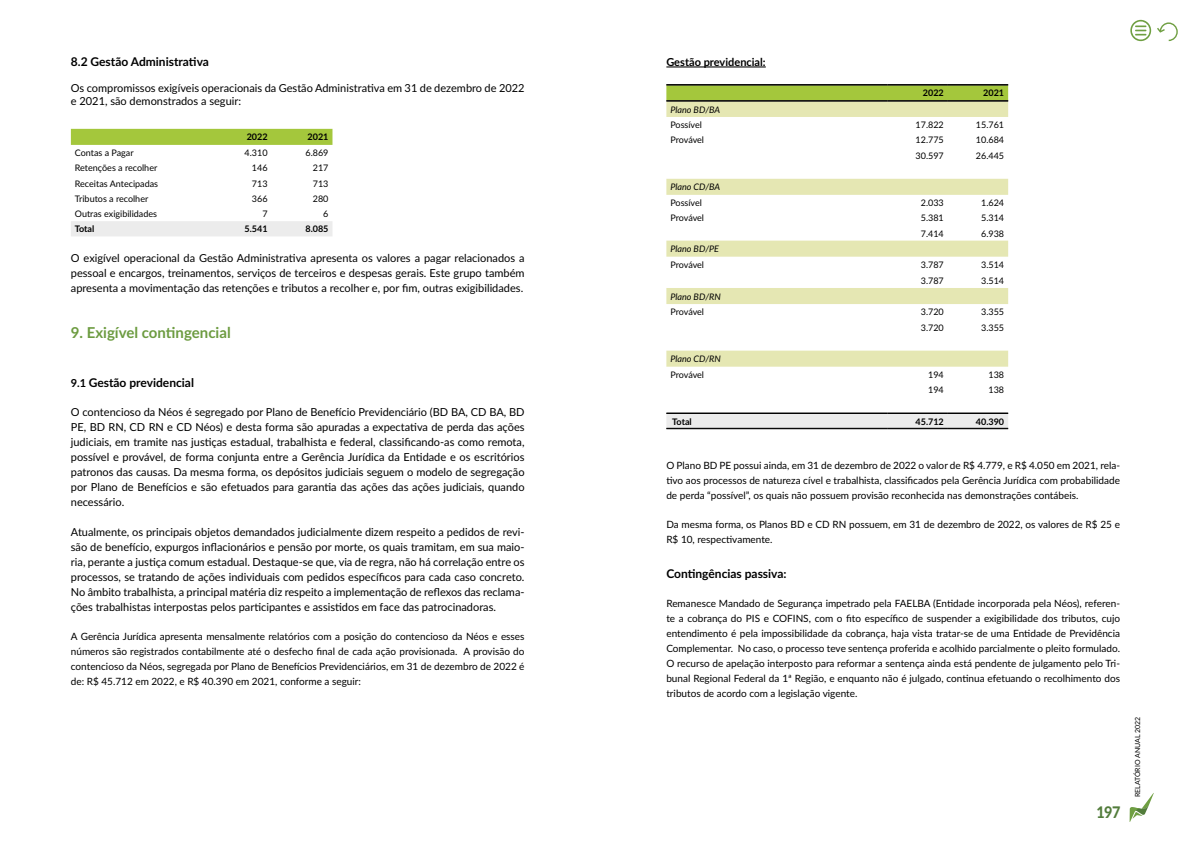
<style>
.page{position:relative;width:1191px;height:851px;background:#fff}
.page>*{position:absolute;margin:0;border:0;box-sizing:border-box;transform-origin:0 0}
.t1{font:800 16px "Lato";color:#527c3b;scale:.9 1}
.t2{font:700 15px "Lato";color:#6c9b40}
.t3{font:700 12px "Lato";color:#000}
.t4{font:11px/15px "Lato";color:#000;text-align:justify}
.t5{font:700 11px "Lato";color:#000}
.t6{font:10px/15px "Lato";color:#000;text-align:justify}
.t7{font:9px "Lato";color:#000}
.t8{font:italic 9px "Lato";color:#000}
.t9{font:700 9px "Lato";color:#000}
.t10{font:7px "Lato";color:#000}
.s1{font-size:11px}
</style>
<div class="page">
<svg style="left:1157px;top:22px;width:20px;height:19px"></svg>
<svg style="left:1129px;top:793px;width:24px;height:29px"></svg>
<svg style="left:1130px;top:20px;width:21px;height:21px"></svg>
<div style="left:71px;top:129px;width:261px;height:16px;background:#a4c73c"></div>
<div style="left:71px;top:221px;width:261px;height:15px;background:#ececec"></div>
<hr style="left:666px;top:66px;width:100px;height:1px;background:#000">
<div style="left:666px;top:86px;width:342px;height:14px;background:#a4c73c"></div>
<svg style="left:666px;top:102px;width:342px;height:264px"></svg>
<svg style="left:666px;top:414px;width:342px;height:14px;background:#e8e8e8"></svg>
<hr style="left:666px;top:100px;width:221px;height:1px;background:#000">
<hr style="left:666px;top:101px;width:221px;height:1px;background:#000">
<hr style="left:887px;top:100px;width:60px;height:1px;background:#000">
<hr style="left:887px;top:101px;width:60px;height:1px;background:#000">
<hr style="left:947px;top:100px;width:61px;height:1px;background:#000">
<hr style="left:947px;top:101px;width:61px;height:1px;background:#000">
<hr style="left:666px;top:84px;width:221px;height:1px;background:#000">
<hr style="left:666px;top:85px;width:221px;height:1px;background:#000">
<hr style="left:887px;top:84px;width:60px;height:1px;background:#000">
<hr style="left:887px;top:85px;width:60px;height:1px;background:#000">
<hr style="left:947px;top:84px;width:61px;height:1px;background:#000">
<hr style="left:947px;top:85px;width:61px;height:1px;background:#000">
<hr style="left:666px;top:413px;width:221px;height:1px;background:#000">
<hr style="left:887px;top:413px;width:60px;height:1px;background:#000">
<hr style="left:947px;top:413px;width:61px;height:1px;background:#000">
<hr style="left:666px;top:428px;width:221px;height:1px;background:#000">
<hr style="left:887px;top:428px;width:60px;height:1px;background:#000">
<hr style="left:947px;top:428px;width:61px;height:1px;background:#000">
<p class="t3" style="left:71px;top:53px;width:140px">8.2 Gestão Administrativa</p>
<p class="t4" style="left:71px;top:80px;width:455px;line-height:13.2px">Os compromissos exigíveis operacionais da Gestão Administrativa em 31 de dezembro de 2022 e 2021, são demonstrados a seguir:</p>
<p class="t9" style="left:247px;top:130px;width:22px">2022</p>
<p class="t9" style="left:307px;top:130px;width:22px">2021</p>
<p class="t7" style="left:75px;top:146px;width:60px">Contas a Pagar</p>
<p class="t7" style="left:245px;top:146px;width:25px">4.310</p>
<p class="t7" style="left:305px;top:146px;width:25px">6.869</p>
<p class="t7" style="left:75px;top:162px;width:84px">Retenções a recolher</p>
<p class="t7" style="left:252px;top:162px;width:17px">146</p>
<p class="t7" style="left:313px;top:162px;width:17px">217</p>
<p class="t7" style="left:75px;top:177px;width:85px">Receitas Antecipadas</p>
<p class="t7" style="left:252px;top:177px;width:17px">713</p>
<p class="t7" style="left:313px;top:177px;width:17px">713</p>
<p class="t7" style="left:75px;top:192px;width:75px">Tributos a recolher</p>
<p class="t7" style="left:252px;top:192px;width:17px">366</p>
<p class="t7" style="left:313px;top:192px;width:17px">280</p>
<p class="t7" style="left:75px;top:207px;width:84px">Outras exigibilidades</p>
<p class="t7" style="left:262px;top:207px;width:7px">7</p>
<p class="t7" style="left:323px;top:207px;width:7px">6</p>
<p class="t9" style="left:75px;top:222px;width:21px">Total</p>
<p class="t9" style="left:244px;top:222px;width:25px">5.541</p>
<p class="t9" style="left:305px;top:222px;width:25px">8.085</p>
<p class="t4" style="left:71px;top:249px;width:455px">O exigível operacional da Gestão Administrativa apresenta os valores a pagar relacionados a pessoal e encargos, treinamentos, serviços de terceiros e despesas gerais. Este grupo também apresenta a movimentação das retenções e tributos a recolher e, por fim, outras exigibilidades.</p>
<h2 class="t2" style="left:71px;top:321px;width:161px">9. Exigível contingencial</h2>
<p class="t3" style="left:71px;top:374px;width:125px"><span class="s1">9.1</span> Gestão previdencial</p>
<p class="t4" style="left:71px;top:404px;width:455px">O contencioso da Néos é segregado por Plano de Benefício Previdenciário (BD BA, CD BA, BD PE, BD RN, CD RN e CD Néos) e desta forma são apuradas a expectativa de perda das ações judiciais, em tramite nas justiças estadual, trabalhista e federal, classificando-as como remota, possível e provável, de forma conjunta entre a Gerência Jurídica da Entidade e os escritórios patronos das causas. Da mesma forma, os depósitos judiciais seguem o modelo de segregação por Plano de Benefícios e são efetuados para garantia das ações das ações judiciais, quando necessário.</p>
<p class="t4" style="left:71px;top:523px;width:455px">Atualmente, os principais objetos demandados judicialmente dizem respeito a pedidos de revi&shy;são de benefício, expurgos inflacionários e pensão por morte, os quais tramitam, em sua maio&shy;ria, perante a justiça comum estadual. Destaque-se que, via de regra, não há correlação entre os processos, se tratando de ações individuais com pedidos específicos para cada caso concreto.<br>No âmbito trabalhista, a principal matéria diz respeito a implementação de reflexos das reclama&shy;ções trabalhistas interpostas pelos participantes e assistidos em face das patrocinadoras.</p>
<p class="t6" style="left:71px;top:628px;width:455px">A Gerência Jurídica apresenta mensalmente relatórios com a posição do contencioso da Néos e esses números são registrados contabilmente até o desfecho final de cada ação provisionada. A provisão do contencioso da Néos, segregada por Plano de Benefícios Previdenciários, em 31 de dezembro de 2022 é de: R$ 45.712 em 2022, e R$ 40.390 em 2021, conforme a seguir:</p>
<p class="t5" style="left:666px;top:54px;width:101px">Gestão previdencial:</p>
<p class="t9" style="left:923px;top:87px;width:22px">2022</p>
<p class="t9" style="left:983px;top:87px;width:22px">2021</p>
<p class="t8" style="left:670px;top:103px;width:51px">Plano BD/BA</p>
<p class="t7" style="left:670px;top:118px;width:33px">Possível</p>
<p class="t7" style="left:915px;top:118px;width:30px">17.822</p>
<p class="t7" style="left:976px;top:118px;width:30px">15.761</p>
<p class="t7" style="left:670px;top:134px;width:35px">Provável</p>
<p class="t7" style="left:915px;top:134px;width:30px">12.775</p>
<p class="t7" style="left:976px;top:134px;width:30px">10.684</p>
<p class="t7" style="left:915px;top:149px;width:30px">30.597</p>
<p class="t7" style="left:976px;top:149px;width:30px">26.445</p>
<p class="t8" style="left:670px;top:181px;width:51px">Plano CD/BA</p>
<p class="t7" style="left:670px;top:196px;width:33px">Possível</p>
<p class="t7" style="left:920px;top:196px;width:25px">2.033</p>
<p class="t7" style="left:981px;top:196px;width:25px">1.624</p>
<p class="t7" style="left:670px;top:211px;width:35px">Provável</p>
<p class="t7" style="left:920px;top:211px;width:25px">5.381</p>
<p class="t7" style="left:981px;top:211px;width:25px">5.314</p>
<p class="t7" style="left:920px;top:227px;width:25px">7.414</p>
<p class="t7" style="left:981px;top:227px;width:25px">6.938</p>
<p class="t8" style="left:670px;top:242px;width:50px">Plano BD/PE</p>
<p class="t7" style="left:670px;top:258px;width:35px">Provável</p>
<p class="t7" style="left:920px;top:258px;width:25px">3.787</p>
<p class="t7" style="left:981px;top:258px;width:25px">3.514</p>
<p class="t7" style="left:920px;top:274px;width:25px">3.787</p>
<p class="t7" style="left:981px;top:274px;width:25px">3.514</p>
<p class="t8" style="left:670px;top:290px;width:52px">Plano BD/RN</p>
<p class="t7" style="left:670px;top:305px;width:35px">Provável</p>
<p class="t7" style="left:920px;top:305px;width:25px">3.720</p>
<p class="t7" style="left:981px;top:305px;width:25px">3.355</p>
<p class="t7" style="left:920px;top:321px;width:25px">3.720</p>
<p class="t7" style="left:981px;top:321px;width:25px">3.355</p>
<p class="t8" style="left:670px;top:352px;width:52px">Plano CD/RN</p>
<p class="t7" style="left:670px;top:368px;width:35px">Provável</p>
<p class="t7" style="left:928px;top:368px;width:17px">194</p>
<p class="t7" style="left:988px;top:368px;width:17px">138</p>
<p class="t7" style="left:928px;top:383px;width:17px">194</p>
<p class="t7" style="left:988px;top:383px;width:17px">138</p>
<p class="t9" style="left:672px;top:414px;width:21px">Total</p>
<p class="t9" style="left:915px;top:414px;width:30px">45.712</p>
<p class="t9" style="left:976px;top:414px;width:30px">40.390</p>
<p class="t6" style="left:666px;top:457px;width:455px">O Plano BD PE possui ainda, em 31 de dezembro de 2022 o valor de R$ 4.779, e R$ 4.050 em 2021, rela&shy;tivo aos processos de natureza cível e trabalhista, classificados pela Gerência Jurídica com probabilidade de perda “possível”, os quais não possuem provisão reconhecida nas demonstrações contábeis.</p>
<p class="t6" style="left:666px;top:516px;width:455px">Da mesma forma, os Planos BD e CD RN possuem, em 31 de dezembro de 2022, os valores de R$ 25 e<br>R$ 10, respectivamente.</p>
<p class="t3" style="left:666px;top:564px;width:122px">Contingências passiva:</p>
<p class="t6" style="left:666px;top:595px;width:455px">Remanesce Mandado de Segurança impetrado pela FAELBA (Entidade incorporada pela Néos), referen&shy;te a cobrança do PIS e COFINS, com o fito específico de suspender a exigibilidade dos tributos, cujo entendimento é pela impossibilidade da cobrança, haja vista tratar-se de uma Entidade de Previdência Complementar. No caso, o processo teve sentença proferida e acolhido parcialmente o pleito formulado.<br>O recurso de apelação interposto para reformar a sentença ainda está pendente de julgamento pelo Tri&shy;bunal Regional Federal da 1ª Região, e enquanto não é julgado, continua efetuando o recolhimento dos tributos de acordo com a legislação vigente.</p>
<h1 class="t1" style="left:1096px;top:800px;width:28px">197</h1>
<p class="t10" style="left:1132px;top:797px;width:82px;rotate:-90deg">RELATÓRIO ANUAL 2022</p>
</div>
